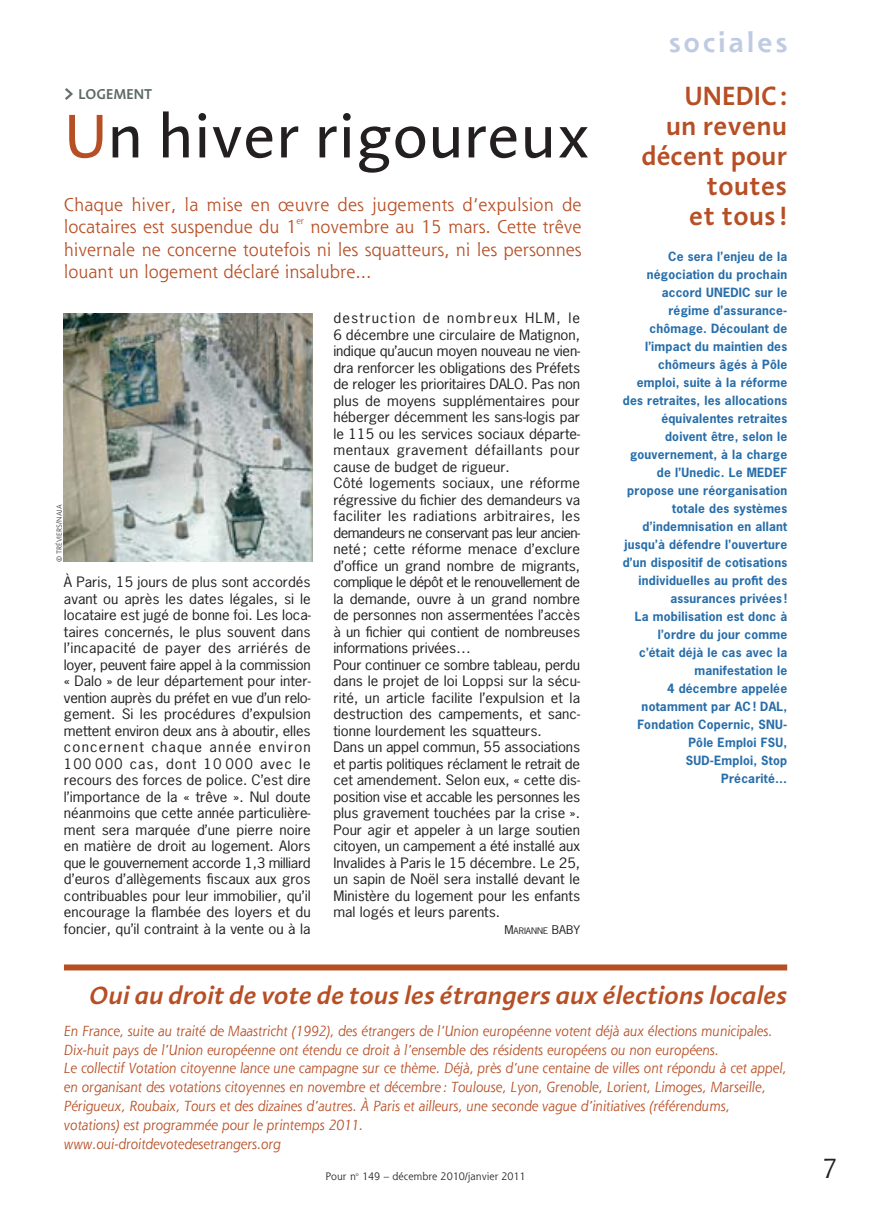
<style>
.page{position:relative;width:872px;height:1211px;background:#fff}
.page>*{position:absolute;margin:0;border:0;box-sizing:border-box;transform-origin:0 0}
.t1{font:63px "Aroma LT";letter-spacing:-.005em;color:#231f20}
.t2{font:600 27px/30px "Aroma LT";color:#b74f25;text-align:right}
.t3{font:700 27px "Shannon";letter-spacing:.12em;color:#bfcbe3}
.t4{font:27px "Shannon";color:#231f20}
.t5{font:italic 600 25.5px "Aroma LT";color:#b74f25}
.t6{font:18px/22.5px "Shannon";color:#b74f25}
.t7{font:600 14.7px "Aroma LT";color:#5d6967}
.t8{font:italic 14.25px/18.8px "Shannon";color:#b74f25}
.t9{font:13.5px/16.5px "News Gothic";color:#231f20;text-align:justify;scale:1.1 1}
.t10{font:700 12px/18px "News Gothic";letter-spacing:.02em;color:#286eaa;text-align:right}
.t11{font:10.5px "Shannon";color:#231f20}
.t12{font:9px "Shannon";color:#b74f25}
.t13{font:8.4px "News Gothic";color:#231f20;scale:1.1 1}
.t14{font:300 7.5px "Aroma LT";color:#231f20}
.s1{font-size:19.5px}
.s2{color:#b74f25}
.s3{font-size:11.25px}
</style>
<div class="page">
<div style="left:64px;top:964px;width:723px;height:6px;background:#b74f25"></div>
<img style="left:64px;top:314px;width:248px;height:247px">
<p class="t7" style="left:64px;top:89px;width:90px"><span class="s1">&gt;</span> LOGEMENT</p>
<h1 class="t1" style="left:64px;top:112px;width:528px"><span class="s2">U</span>n hiver rigoureux</h1>
<h3 class="t6" style="left:64px;top:195px;width:519px">Chaque hiver, la mise en œuvre des jugements d’expulsion de locataires est suspendue du 1</h3>
<h3 class="t6" style="left:64px;top:217px;width:519px;text-align:justify;text-indent:246px">novembre au 15 mars. Cette trêve hivernale ne concerne toutefois ni les squatteurs, ni les personnes louant un logement déclaré insalubre...</h3>
<p class="t12" style="left:296px;top:217px;width:9px">er</p>
<p class="t14" style="left:56px;top:562px;width:60px;rotate:-90deg">© TRÉVIERS/NAJA</p>
<p class="t9" style="left:64px;top:575px;width:226px">À Paris, 15 jours de plus sont accordés avant ou après les dates légales, si le locataire est jugé de bonne foi. Les loca&shy;taires concernés, le plus souvent dans l’incapacité de payer des arriérés de loyer, peuvent faire appel à la commission « Dalo » de leur département pour inter&shy;vention auprès du préfet en vue d’un relo&shy;gement. Si les procédures d’expulsion mettent environ deux ans à aboutir, elles concernent chaque année environ 100 000 cas, dont 10 000 avec le recours des forces de police. C’est dire l’importance de la « trêve ». Nul doute néanmoins que cette année particulière&shy;ment sera marquée d’une pierre noire en matière de droit au logement. Alors que le gouvernement accorde 1,3 milliard d’euros d’allègements fiscaux aux gros contribuables pour leur immobilier, qu’il encourage la flambée des loyers et du foncier, qu’il contraint à la vente ou à la</p>
<p class="t9" style="left:333px;top:311px;width:226px;text-align:left">destruction de nombreux HLM, le 6 décembre une circulaire de Matignon, indique qu’aucun moyen nouveau ne vien&shy;dra renforcer les obligations des Préfets de reloger les prioritaires DALO. Pas non plus de moyens supplémentaires pour héberger décemment les sans-logis par le 115 ou les services sociaux départe&shy;mentaux gravement défaillants pour cause de budget de rigueur.<br>Côté logements sociaux, une réforme régressive du fichier des demandeurs va faciliter les radiations arbitraires, les demandeurs ne conservant pas leur ancien&shy;neté ; cette réforme menace d’exclure d’office un grand nombre de migrants, complique le dépôt et le renouvellement de la demande, ouvre à un grand nombre de personnes non assermentées l’accès à un fichier qui contient de nombreuses informations privées…<br>Pour continuer ce sombre tableau, perdu dans le projet de loi Loppsi sur la sécu&shy;rité, un article facilite l’expulsion et la destruction des campements, et sanc&shy;tionne lourdement les squatteurs.<br>Dans un appel commun, 55 associations et partis politiques réclament le retrait de cet amendement. Selon eux, « cette dis&shy;position vise et accable les personnes les plus gravement touchées par la crise ».<br>Pour agir et appeler à un large soutien citoyen, un campement a été installé aux Invalides à Paris le 15 décembre. Le 25, un sapin de Noël sera installé devant le Ministère du logement pour les enfants mal logés et leurs parents.</p>
<p class="t13" style="left:504px;top:927px;width:70px"><span class="s3">M</span>ARIANNE <span class="s3">BABY</span></p>
<h2 class="t3" style="left:669px;top:31px;width:120px">sociales</h2>
<h2 class="t2" style="left:641px;top:83px;width:147px">UNEDIC :<br>un revenu décent pour toutes<br>et tous !</h2>
<p class="t10" style="left:622px;top:248px;width:166px">Ce sera l’enjeu de la négociation du prochain accord UNEDIC sur le régime d’assurance&shy;chômage. Découlant de l’impact du maintien des chômeurs âgés à Pôle emploi, suite à la réforme des retraites, les allocations équivalentes retraites doivent être, selon le gouvernement, à la charge de l’Unedic. Le MEDEF propose une réorganisation totale des systèmes d’indemnisation en allant jusqu’à défendre l’ouverture d’un dispositif de cotisations individuelles au profit des assurances privées !<br>La mobilisation est donc à l’ordre du jour comme c’était déjà le cas avec la manifestation le<br>4 décembre appelée notamment par AC ! DAL,<br>Fondation Copernic, SNU-<br>Pôle Emploi FSU,<br>SUD-Emploi, Stop<br>Précarité…</p>
<h3 class="t5" style="left:90px;top:985px;width:699px">Oui au droit de vote de tous les étrangers aux élections locales</h3>
<p class="t8" style="left:64px;top:1022px;width:724px">En France, suite au traité de Maastricht (1992), des étrangers de l’Union européenne votent déjà aux élections municipales.<br>Dix-huit pays de l’Union européenne ont étendu ce droit à l’ensemble des résidents européens ou non européens.<br>Le collectif Votation citoyenne lance une campagne sur ce thème. Déjà, près d’une centaine de villes ont répondu à cet appel, en organisant des votations citoyennes en novembre et décembre: Toulouse, Lyon, Grenoble, Lorient, Limoges, Marseille, Périgueux, Roubaix, Tours et des dizaines d’autres. À Paris et ailleurs, une seconde vague d’initiatives (référendums, votations) est programmée pour le printemps 2011.<br>www.oui-droitdevotedesetrangers.org</p>
<p class="t11" style="left:325px;top:1172px;width:201px">Pour n<sup>o</sup> 149 – décembre 2010/janvier 2011</p>
<h2 class="t4" style="left:822px;top:1157px;width:17px">7</h2>
</div>
